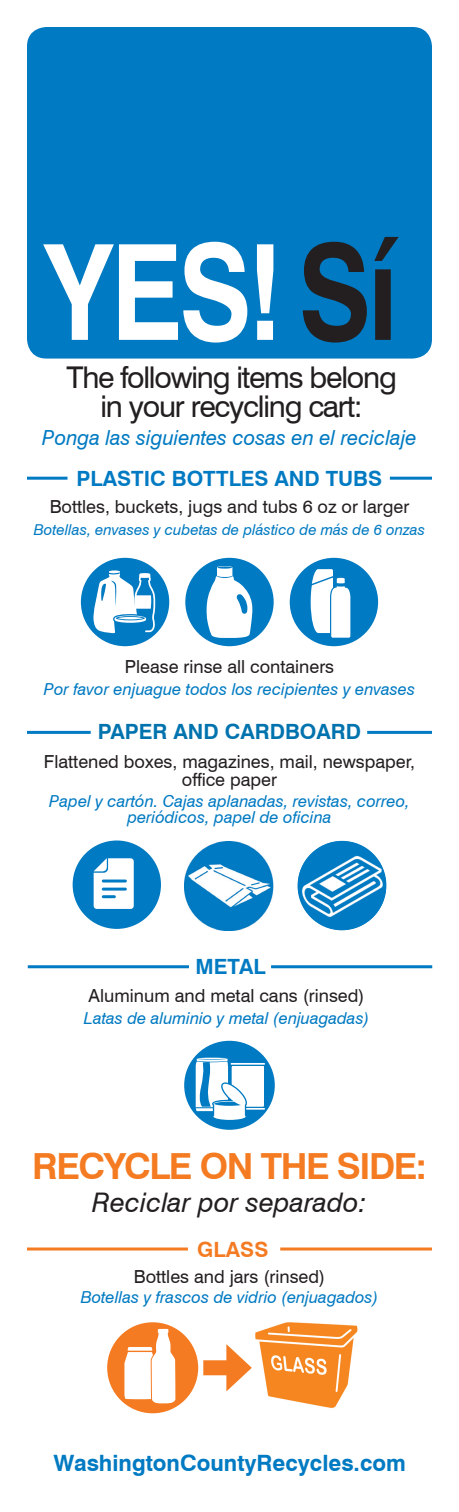
<style>
.page{position:relative;width:459px;height:1512px;background:#fff}
.page>*{position:absolute;margin:0;border:0;box-sizing:border-box;transform-origin:0 0}
.t1{font:700 132.9px "Swiss 721 BT";color:#fff;scale:.82 1}
.t2{font:700 36px "Swiss 721 BT";letter-spacing:-.04em;color:#f47b21}
.t3{font:30px "Swiss 721 BT";letter-spacing:-.04em;color:#231f20}
.t4{font:italic 27px "Swiss 721 BT";color:#231f20}
.t5{font:700 22.5px "Swiss 721 BT";color:#007ac2}
.t6{font:700 21px "Swiss 721 BT";color:#007ac2}
.t7{font:700 21px "Swiss 721 BT";color:#0073ae}
.t8{font:700 21px "Swiss 721 BT";color:#f47b21}
.t9{font:italic 20.85px "Swiss 721 BT";color:#007ac2}
.t10{font:18px "Swiss 721 BT";color:#231f20}
.t11{font:italic 16.5px/16.5px "Swiss 721 BT";color:#007ac2;text-align:center}
.t12{font:italic 15px "Swiss 721 BT";color:#007ac2}
.s1{color:#231f20}
</style>
<div class="page">
<div style="left:27px;top:27px;width:405px;height:332px;background:#007ac2;border-radius:19px"></div>
<div style="left:81px;top:558px;width:88px;height:88px;background:#007ac2;border-radius:50%"></div>
<svg style="left:93px;top:570px;width:63px;height:68px"></svg>
<div style="left:185px;top:558px;width:89px;height:88px;background:#007ac2;border-radius:50%"></div>
<svg style="left:206px;top:566px;width:47px;height:72px"></svg>
<div style="left:290px;top:558px;width:88px;height:88px;background:#007ac2;border-radius:50%"></div>
<svg style="left:311px;top:569px;width:40px;height:69px"></svg>
<hr style="left:27px;top:477px;width:41px;height:3px;background:#007ac2">
<hr style="left:390px;top:477px;width:42px;height:3px;background:#007ac2">
<hr style="left:367px;top:731px;width:65px;height:3px;background:#007ac2">
<hr style="left:27px;top:731px;width:64px;height:3px;background:#007ac2">
<hr style="left:28px;top:965px;width:161px;height:3px;background:#007ac2">
<hr style="left:271px;top:965px;width:161px;height:3px;background:#007ac2">
<div style="left:184px;top:1041px;width:91px;height:89px;background:#007ac2;border-radius:50%"></div>
<hr style="left:197px;top:1058px;width:30px;height:1px;background:#fff;border-radius:50%">
<svg style="left:196px;top:1059px;width:69px;height:62px"></svg>
<hr style="left:27px;top:1248px;width:161px;height:3px;background:#f47b21">
<hr style="left:280px;top:1248px;width:152px;height:3px;background:#f47b21">
<div style="left:203px;top:1360px;width:33px;height:15px;background:#f47b21"></div>
<svg style="left:226px;top:1344px;width:23px;height:47px"></svg>
<div style="left:107px;top:1322px;width:91px;height:91px;background:#f47b21;border-radius:50%"></div>
<svg style="left:124px;top:1328px;width:52px;height:76px"></svg>
<img style="left:249px;top:1322px;width:109px;height:86px">
<div style="left:73px;top:840px;width:88px;height:89px;background:#007ac2;border-radius:50%"></div>
<svg style="left:94px;top:858px;width:40px;height:51px;background:#d5e9f4"></svg>
<div style="left:298px;top:841px;width:88px;height:89px;background:#007ac2;border-radius:50%"></div>
<img style="left:301px;top:845px;width:83px;height:83px">
<img style="left:184px;top:841px;width:90px;height:89px">
<p class="t1" style="left:45px;top:212px;width:432px">YES! <span class="s1">Sí</span></p>
<p class="t3" style="left:66px;top:359px;width:332px">The following items belong</p>
<p class="t3" style="left:100px;top:388px;width:264px">in your recycling cart:</p>
<p class="t9" style="left:42px;top:425px;width:376px">Ponga las siguientes cosas en el reciclaje</p>
<p class="t6" style="left:77px;top:466px;width:307px">PLASTIC BOTTLES AND TUBS</p>
<p class="t10" style="left:50px;top:496px;width:361px">Bottles, buckets, jugs and tubs 6 oz or larger</p>
<p class="t12" style="left:34px;top:521px;width:393px">Botellas, envases y cubetas de plástico de más de 6 onzas</p>
<p class="t10" style="left:125px;top:656px;width:211px">Please rinse all containers</p>
<p class="t11" style="left:44px;top:681px;width:373px">Por favor enjuague todos los recipientes y envases</p>
<p class="t7" style="left:98px;top:719px;width:265px">PAPER AND CARDBOARD</p>
<p class="t10" style="left:44px;top:751px;width:373px">Flattened boxes, magazines, mail, newspaper,</p>
<p class="t10" style="left:182px;top:769px;width:97px">office paper</p>
<p class="t11" style="left:49px;top:793px;width:362px">Papel y cartón. Cajas aplanadas, revistas, correo, periódicos, papel de oficina</p>
<p class="t6" style="left:195px;top:953px;width:72px">METAL</p>
<p class="t10" style="left:89px;top:984px;width:277px">Aluminum and metal cans (rinsed)</p>
<p class="t11" style="left:84px;top:1010px;width:287px">Latas de aluminio y metal (enjuagadas)</p>
<p class="t2" style="left:32px;top:1145px;width:396px">RECYCLE ON THE SIDE:</p>
<p class="t4" style="left:92px;top:1186px;width:276px">Reciclar por separado:</p>
<p class="t8" style="left:197px;top:1237px;width:73px">GLASS</p>
<p class="t10" style="left:134px;top:1265px;width:193px">Bottles and jars (rinsed)</p>
<p class="t11" style="left:81px;top:1289px;width:299px">Botellas y frascos de vidrio (enjuagados)</p>
<p class="t5" style="left:54px;top:1450px;width:354px">WashingtonCountyRecycles.com</p>
</div>
